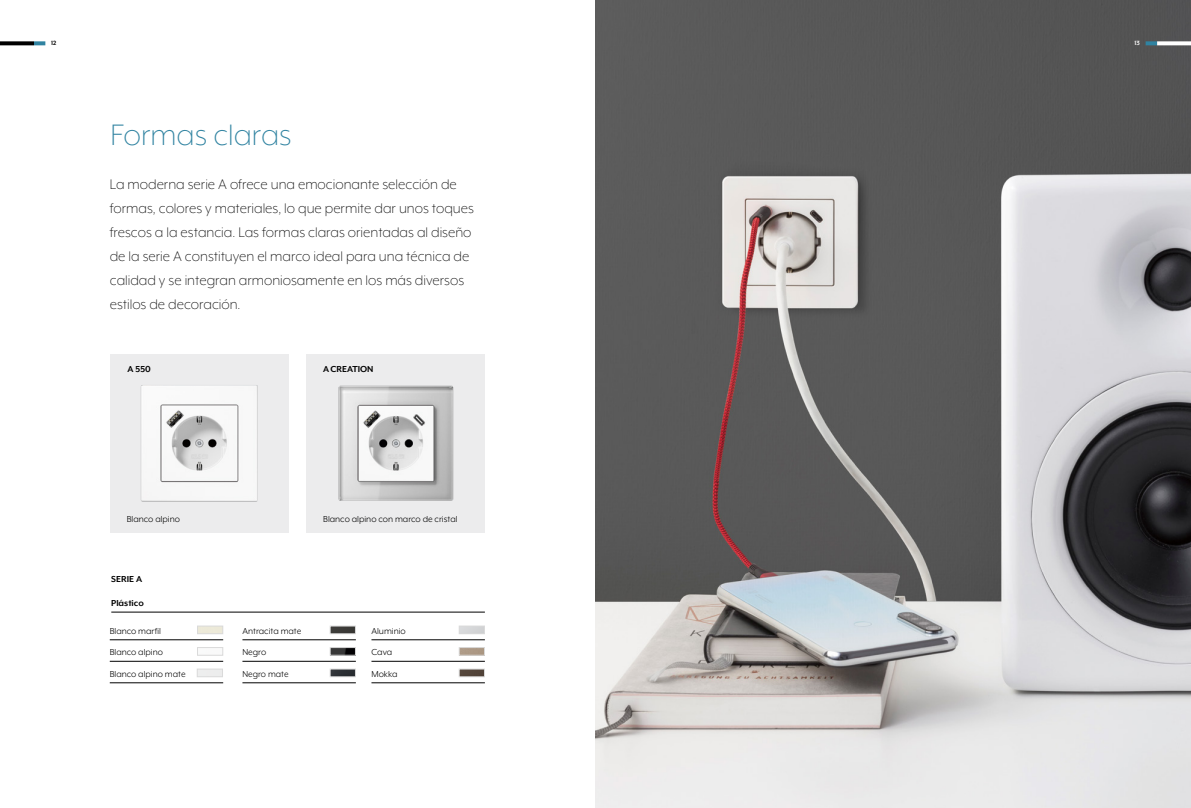
<style>
.page{position:relative;width:1191px;height:808px;background:#fff}
.page>*{position:absolute;margin:0;border:0;box-sizing:border-box;transform-origin:0 0}
.t1{font:300 34px "Mr Eaves XL Mod OT";color:#3083a1}
.t2{font:300 16px/24px "Mr Eaves XL Mod OT";color:#000}
.t3{font:10px/21.5px "Mr Eaves XL Mod OT";color:#000}
.t4{font:700 10px "Mr Eaves XL Mod OT";color:#000}
.t5{font:700 7px "Mr Eaves XL Mod OT";color:#000}
.t6{font:700 7px "Mr Eaves XL Mod OT";color:#fff}
</style>
<div class="page">
<hr style="left:110px;top:639px;width:113px;height:1px;background:#000">
<hr style="left:110px;top:661px;width:113px;height:1px;background:#000">
<hr style="left:110px;top:682px;width:113px;height:1px;background:#000">
<div style="left:197px;top:626px;width:26px;height:8px;border:1px solid #dadada"></div>
<div style="left:197px;top:647px;width:26px;height:8px;border:1px solid #dadada"></div>
<div style="left:197px;top:669px;width:26px;height:8px;border:1px solid #dadada"></div>
<hr style="left:111px;top:612px;width:374px;height:1px;background:#000">
<hr style="left:371px;top:639px;width:114px;height:1px;background:#000">
<hr style="left:371px;top:661px;width:114px;height:1px;background:#000">
<hr style="left:371px;top:682px;width:114px;height:1px;background:#000">
<div style="left:459px;top:626px;width:25px;height:8px;border:1px solid #dadada"></div>
<div style="left:459px;top:647px;width:25px;height:8px;border:1px solid #dadada"></div>
<img style="left:461px;top:671px;width:21px;height:4px">
<div style="left:459px;top:669px;width:25px;height:8px;border:1px solid #dadada"></div>
<hr style="left:242px;top:639px;width:114px;height:1px;background:#000">
<hr style="left:242px;top:661px;width:114px;height:1px;background:#000">
<hr style="left:242px;top:682px;width:114px;height:1px;background:#000">
<img style="left:332px;top:649px;width:21px;height:4px">
<div style="left:330px;top:647px;width:25px;height:8px;border:1px solid #dadada"></div>
<img style="left:332px;top:671px;width:21px;height:4px">
<div style="left:330px;top:669px;width:25px;height:8px;border:1px solid #dadada"></div>
<div style="left:110px;top:354px;width:178px;height:179px;background:#ececed"></div>
<div style="left:306px;top:354px;width:179px;height:179px;background:#ececed"></div>
<img style="left:338px;top:385px;width:116px;height:116px">
<img style="left:140px;top:385px;width:118px;height:117px">
<img style="left:595px;top:0;width:596px;height:808px">
<img style="left:332px;top:628px;width:21px;height:4px">
<div style="left:330px;top:626px;width:25px;height:8px;border:1px solid #dadada"></div>
<svg style="left:1145px;top:41px;width:12px;height:4px"></svg>
<svg style="left:1157px;top:41px;width:34px;height:4px"></svg>
<svg style="left:34px;top:41px;width:11px;height:4px"></svg>
<svg style="left:0;top:41px;width:34px;height:4px"></svg>
<p class="t5" style="left:51px;top:40px;width:7px">12</p>
<p class="t6" style="left:1134px;top:40px;width:7px">13</p>
<h1 class="t1" style="left:111px;top:118px;width:182px">Formas claras</h1>
<p class="t2" style="left:110px;top:172px;width:365px">La moderna serie A ofrece una emocionante selección de formas, colores y materiales, lo que permite dar unos toques frescos a la estancia. Las formas claras orientadas al diseño de la serie A constituyen el marco ideal para una técnica de calidad y se integran armoniosamente en los más diversos estilos de decoración.</p>
<p class="t4" style="left:128px;top:364px;width:25px">A 550</p>
<p class="t4" style="left:323px;top:364px;width:52px">ACREATION</p>
<p class="t3" style="left:127px;top:508px;width:55px">Blanco alpino</p>
<p class="t3" style="left:323px;top:508px;width:136px">Blanco alpino con marco de cristal</p>
<p class="t4" style="left:111px;top:574px;width:32px">SERIE A</p>
<p class="t4" style="left:111px;top:598px;width:34px">Plástico</p>
<p class="t3" style="left:110px;top:620px;width:77px">Blanco marfil<br>Blanco alpino<br>Blanco alpino mate</p>
<p class="t3" style="left:242px;top:620px;width:60px">Antracita mate<br>Negro<br>Negro mate</p>
<p class="t3" style="left:371px;top:620px;width:36px">Aluminio<br>Cava<br>Mokka</p>
</div>
